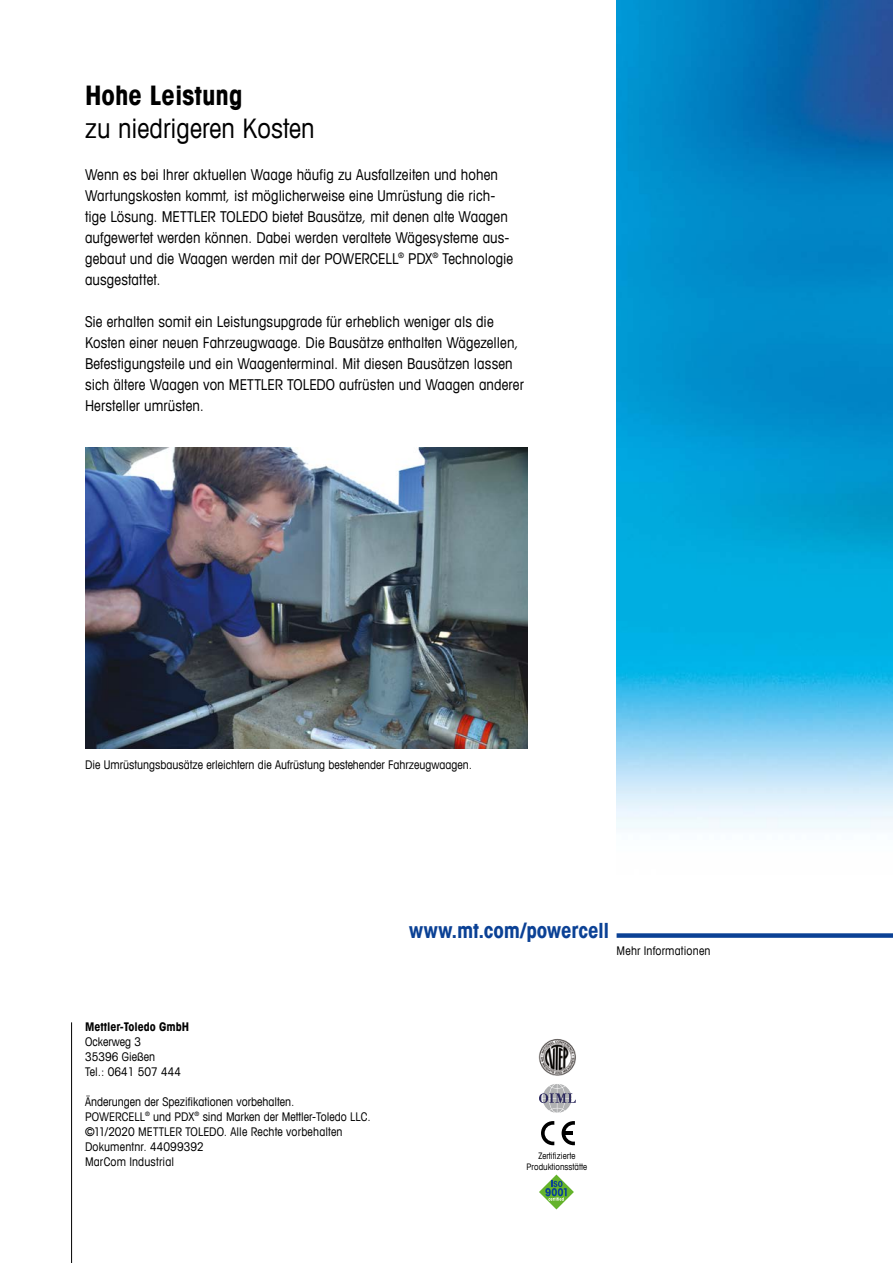
<style>
.page{position:relative;width:893px;height:1263px;background:#fff}
.page>*{position:absolute;margin:0;border:0;box-sizing:border-box;transform-origin:0 0}
.t1{font:condensed 27px "Avant Garde Com";color:#000}
.t2{font:700 condensed 27px "Avant Garde Com";color:#000}
.t3{font:700 condensed 21px "Avant Garde Com";letter-spacing:-.005em;color:#0b4195}
.t4{font:condensed 15px/21px "Avant Garde Com";letter-spacing:.005em;color:#000}
.t5{font:condensed 12px/15px "Avant Garde Com";color:#000}
.t6{font:700 condensed 12px "Avant Garde Com";color:#000}
.t7{font:condensed 9px/10.8px "Avant Garde Com";color:#000;text-align:center}
</style>
<div class="page">
<img style="left:617px;top:0;width:276px;height:829px">
<div style="left:617px;top:933px;width:276px;height:5px;background:#0b4195"></div>
<hr style="left:71px;top:1022px;width:1px;height:241px;background:#000">
<img style="left:85px;top:448px;width:442px;height:300px">
<svg style="left:539px;top:1174px;width:35px;height:35px"></svg>
<img style="left:538px;top:1039px;width:38px;height:36px">
<svg style="left:539px;top:1084px;width:37px;height:29px"></svg>
<svg style="left:541px;top:1121px;width:13px;height:24px"></svg>
<svg style="left:562px;top:1121px;width:13px;height:24px"></svg>
<h1 class="t2" style="left:85px;top:78px;width:159px">Hohe Leistung</h1>
<h1 class="t1" style="left:85px;top:111px;width:231px">zu niedrigeren Kosten</h1>
<p class="t4" style="left:85px;top:164px;width:430px">Wenn es bei Ihrer aktuellen Waage häufig zu Ausfallzeiten und hohen Wartungskosten kommt, ist möglicherweise eine Umrüstung die rich&shy;tige Lösung. METTLER TOLEDO bietet Bausätze, mit denen alte Waagen aufgewertet werden können. Dabei werden veraltete Wägesysteme aus&shy;gebaut und die Waagen werden mit der POWERCELL<sup>®</sup> PDX<sup>®</sup> Technologie ausgestattet.</p>
<p class="t4" style="left:85px;top:311px;width:440px">Sie erhalten somit ein Leistungsupgrade für erheblich weniger als die Kosten einer neuen Fahrzeugwaage. Die Bausätze enthalten Wägezellen, Befestigungsteile und ein Waagenterminal. Mit diesen Bausätzen lassen sich ältere Waagen von METTLER TOLEDO aufrüsten und Waagen anderer Hersteller umrüsten.</p>
<p class="t5" style="left:85px;top:757px;width:389px">Die Umrüstungsbausätze erleichtern die Aufrüstung bestehender Fahrzeugwaagen.</p>
<p class="t6" style="left:85px;top:1019px;width:106px">Mettler-Toledo GmbH</p>
<p class="t5" style="left:85px;top:1034px;width:98px">Ockerweg 3<br>35396 Gießen<br>Tel.: 0641 507 444</p>
<p class="t5" style="left:85px;top:1094px;width:287px">Änderungen der Spezifikationen vorbehalten.<br>POWERCELL<sup>®</sup> und PDX<sup>®</sup> sind Marken der Mettler-Toledo LLC. ©11/2020 METTLER TOLEDO. Alle Rechte vorbehalten Dokumentnr. 44099392<br>MarCom Industrial</p>
<h2 class="t3" style="left:409px;top:917px;width:202px">www.mt.com/powercell</h2>
<p class="t5" style="left:617px;top:943px;width:95px">Mehr Informationen</p>
<p class="t7" style="left:527px;top:1150px;width:62px">Zertifizierte<br>Produktionsstätte</p>
</div>
